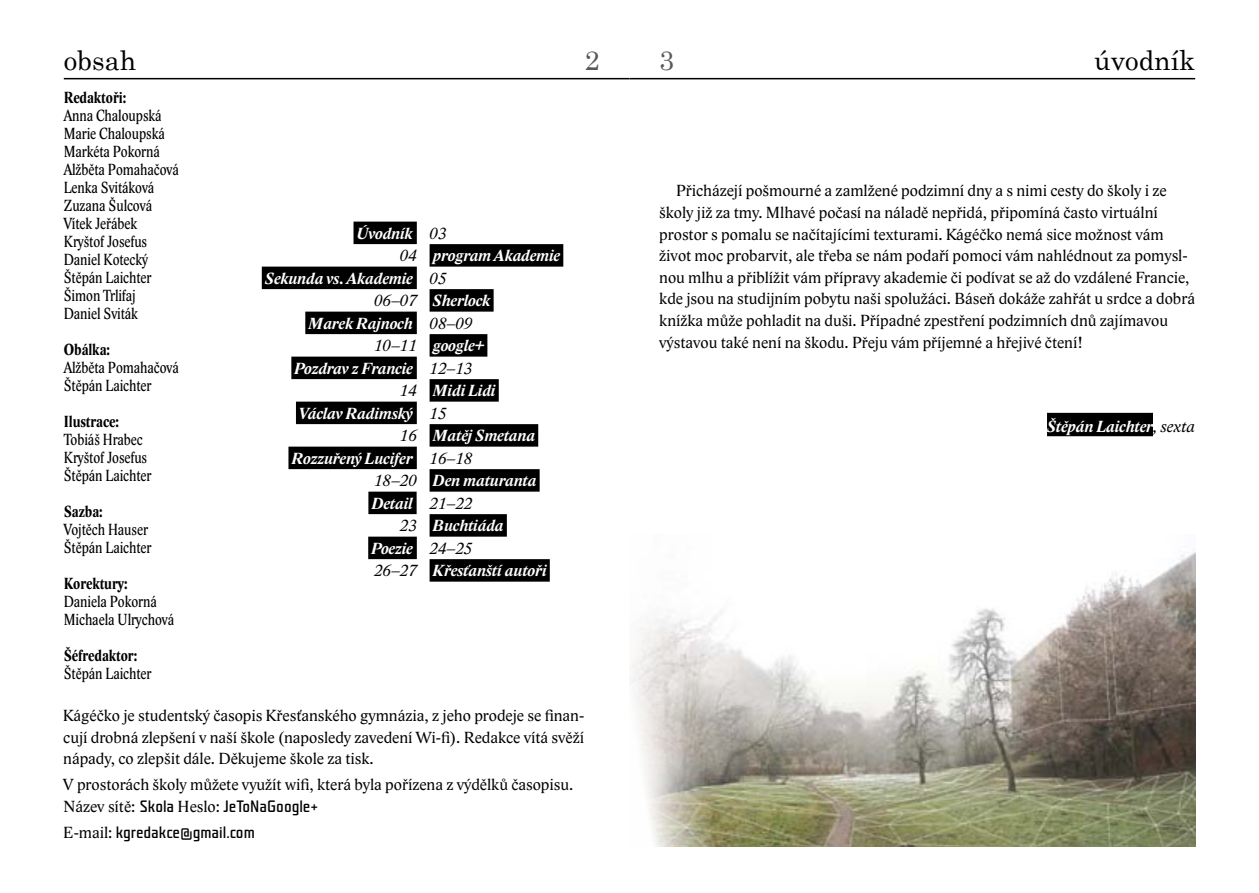
<style>
.page{position:relative;width:1259px;height:893px;background:#fff}
.page>*{position:absolute;margin:0;border:0;box-sizing:border-box;transform-origin:0 0}
.t1{font:27px "Century Schoolbook";color:#000}
.t2{font:27px "Century Schoolbook";color:#58595b}
.t3{font:16.5px/21.6px "Lido STF";color:#000}
.t4{font:16.5px/18px "Lido STF Condensed";color:#000}
.t5{font:italic 700 16.5px "Lido STF";color:#fff}
.t6{font:16.5px/25.8px "Teuton Normal";color:#000}
.t7{font:italic 16.5px "Lido STF";color:#000}
.t8{font:700 16.5px "Lido STF Condensed";color:#000}
.s1{font-family:"Lido STF"}
.s2{font-weight:400;color:#000}
</style>
<div class="page">
<img style="left:631px;top:552px;width:564px;height:294px">
<div style="left:1047px;top:413px;width:106px;height:23px;background:#000"></div>
<hr style="left:64px;top:78px;width:565px;height:1px;background:#000">
<hr style="left:629px;top:78px;width:566px;height:1px;background:#000">
<div style="left:353px;top:222px;width:64px;height:22px;background:#000"></div>
<div style="left:262px;top:267px;width:155px;height:22px;background:#000"></div>
<div style="left:305px;top:312px;width:112px;height:22px;background:#000"></div>
<div style="left:291px;top:357px;width:126px;height:22px;background:#000"></div>
<div style="left:296px;top:402px;width:121px;height:22px;background:#000"></div>
<div style="left:288px;top:447px;width:129px;height:22px;background:#000"></div>
<div style="left:368px;top:492px;width:48px;height:22px;background:#000"></div>
<div style="left:368px;top:537px;width:49px;height:22px;background:#000"></div>
<div style="left:429px;top:244px;width:134px;height:23px;background:#000"></div>
<div style="left:429px;top:289px;width:64px;height:23px;background:#000"></div>
<div style="left:429px;top:334px;width:58px;height:23px;background:#000"></div>
<div style="left:429px;top:379px;width:70px;height:23px;background:#000"></div>
<div style="left:429px;top:424px;width:109px;height:23px;background:#000"></div>
<div style="left:429px;top:469px;width:110px;height:23px;background:#000"></div>
<div style="left:429px;top:514px;width:78px;height:23px;background:#000"></div>
<div style="left:429px;top:559px;width:121px;height:23px;background:#000"></div>
<h1 class="t1" style="left:64px;top:38px;width:74px">obsah</h1>
<h1 class="t1" style="left:1094px;top:38px;width:103px">úvodník</h1>
<h1 class="t2" style="left:585px;top:38px;width:17px">2</h1>
<h1 class="t2" style="left:659px;top:38px;width:17px">3</h1>
<p class="t8" style="left:64px;top:87px;width:64px">Redaktoři:</p>
<p class="t4" style="left:64px;top:106px;width:117px">Anna Chaloupská<br>Marie Chaloupská<br>Markéta Pokorná<br>Alžběta Pomahačová<br>Lenka Svitáková<br>Zuzana Šulcová<br>Vítek Jeřábek<br>Kryštof Josefus<br>Daniel Kotecký<br>Štěpán Laichter<br>Šimon Trlifaj<br>Daniel Sviták</p>
<p class="t8" style="left:64px;top:339px;width:48px">Obálka:</p>
<p class="t4" style="left:64px;top:358px;width:117px">Alžběta Pomahačová<br>Štěpán Laichter</p>
<p class="t8" style="left:64px;top:411px;width:57px">Ilustrace:</p>
<p class="t4" style="left:64px;top:430px;width:89px">Tobiáš Hrabec<br>Kryštof Josefus<br>Štěpán Laichter</p>
<p class="t8" style="left:64px;top:501px;width:40px">Sazba:</p>
<p class="t4" style="left:64px;top:520px;width:89px">Vojtěch Hauser<br>Štěpán Laichter</p>
<p class="t8" style="left:64px;top:573px;width:65px">Korektury:</p>
<p class="t4" style="left:64px;top:592px;width:112px">Daniela Pokorná<br>Michaela Ulrychová</p>
<p class="t8" style="left:64px;top:645px;width:75px">Šéfredaktor:</p>
<p class="t4" style="left:64px;top:664px;width:89px">Štěpán Laichter</p>
<p class="t5" style="left:357px;top:223px;width:57px">Úvodník</p>
<p class="t7" style="left:400px;top:246px;width:18px">04</p>
<p class="t5" style="left:265px;top:268px;width:149px">Sekunda vs. Akademie</p>
<p class="t7" style="left:374px;top:291px;width:44px">06–07</p>
<p class="t5" style="left:309px;top:313px;width:105px">Marek Rajnoch</p>
<p class="t7" style="left:374px;top:336px;width:44px">10–11</p>
<p class="t5" style="left:295px;top:358px;width:119px">Pozdrav z Francie</p>
<p class="t7" style="left:400px;top:381px;width:18px">14</p>
<p class="t5" style="left:299px;top:403px;width:115px">Václav Radimský</p>
<p class="t7" style="left:400px;top:426px;width:18px">16</p>
<p class="t5" style="left:292px;top:448px;width:122px">Rozzuřený Lucifer</p>
<p class="t7" style="left:374px;top:471px;width:44px">18–20</p>
<p class="t5" style="left:372px;top:493px;width:42px">Detail</p>
<p class="t7" style="left:400px;top:516px;width:18px">23</p>
<p class="t5" style="left:371px;top:538px;width:43px">Poezie</p>
<p class="t7" style="left:374px;top:561px;width:44px">26–27</p>
<p class="t7" style="left:429px;top:223px;width:18px">03</p>
<p class="t5" style="left:433px;top:246px;width:129px">program Akademie</p>
<p class="t7" style="left:429px;top:268px;width:18px">05</p>
<p class="t5" style="left:433px;top:291px;width:59px">Sherlock</p>
<p class="t7" style="left:429px;top:313px;width:44px">08–09</p>
<p class="t5" style="left:433px;top:336px;width:53px">google+</p>
<p class="t7" style="left:429px;top:358px;width:44px">12–13</p>
<p class="t5" style="left:433px;top:381px;width:64px">Midi Lidi</p>
<p class="t7" style="left:429px;top:403px;width:18px">15</p>
<p class="t5" style="left:433px;top:426px;width:104px">Matěj Smetana</p>
<p class="t7" style="left:429px;top:448px;width:44px">16–18</p>
<p class="t5" style="left:433px;top:471px;width:105px">Den maturanta</p>
<p class="t7" style="left:429px;top:493px;width:44px">21–22</p>
<p class="t5" style="left:433px;top:516px;width:72px">Buchtiáda</p>
<p class="t7" style="left:429px;top:539px;width:44px">24–25</p>
<p class="t5" style="left:433px;top:561px;width:115px">Křesťanští autoři</p>
<p class="t3" style="left:63px;top:705px;width:522px;text-align:justify">Kágéčko je studentský časopis Křesťanského gymnázia, z jeho prodeje se finan&shy;cují drobná zlepšení v naší škole (naposledy zavedení Wi-fi). Redakce vítá svěží nápady, co zlepšit dále. Děkujeme škole za tisk.</p>
<p class="t3" style="left:63px;top:774px;width:511px">V prostorách školy můžete využít wifi, která byla pořízena z výdělků časopisu.</p>
<p class="t6" style="left:63px;top:794px;width:256px"><span class="s1">Název sítě:</span> Skola <span class="s1">Heslo:</span> JeToNaGoogle+<br><span class="s1">E-mail:</span> kgredakce@gmail.com</p>
<p class="t3" style="left:659px;top:180px;width:537px;text-indent:17px">Přicházejí pošmourné a zamlžené podzimní dny a s nimi cesty do školy i ze školy již za tmy. Mlhavé počasí na náladě nepřidá, připomíná často virtuální prostor s pomalu se načítajícími texturami. Kágéčko nemá sice možnost vám život moc probarvit, ale třeba se nám podaří pomoci vám nahlédnout za pomysl&shy;nou mlhu a přiblížit vám přípravy akademie či podívat se až do vzdálené Francie, kde jsou na studijním pobytu naši spolužáci. Báseň dokáže zahřát u srdce a dobrá knížka může pohladit na duši. Případné zpestření podzimních dnů zajímavou výstavou také není na škodu. Přeju vám příjemné a hřejivé čtení!</p>
<p class="t5" style="left:1047px;top:417px;width:149px">Štěpán Laichter<span class="s2">, sexta</span></p>
</div>
